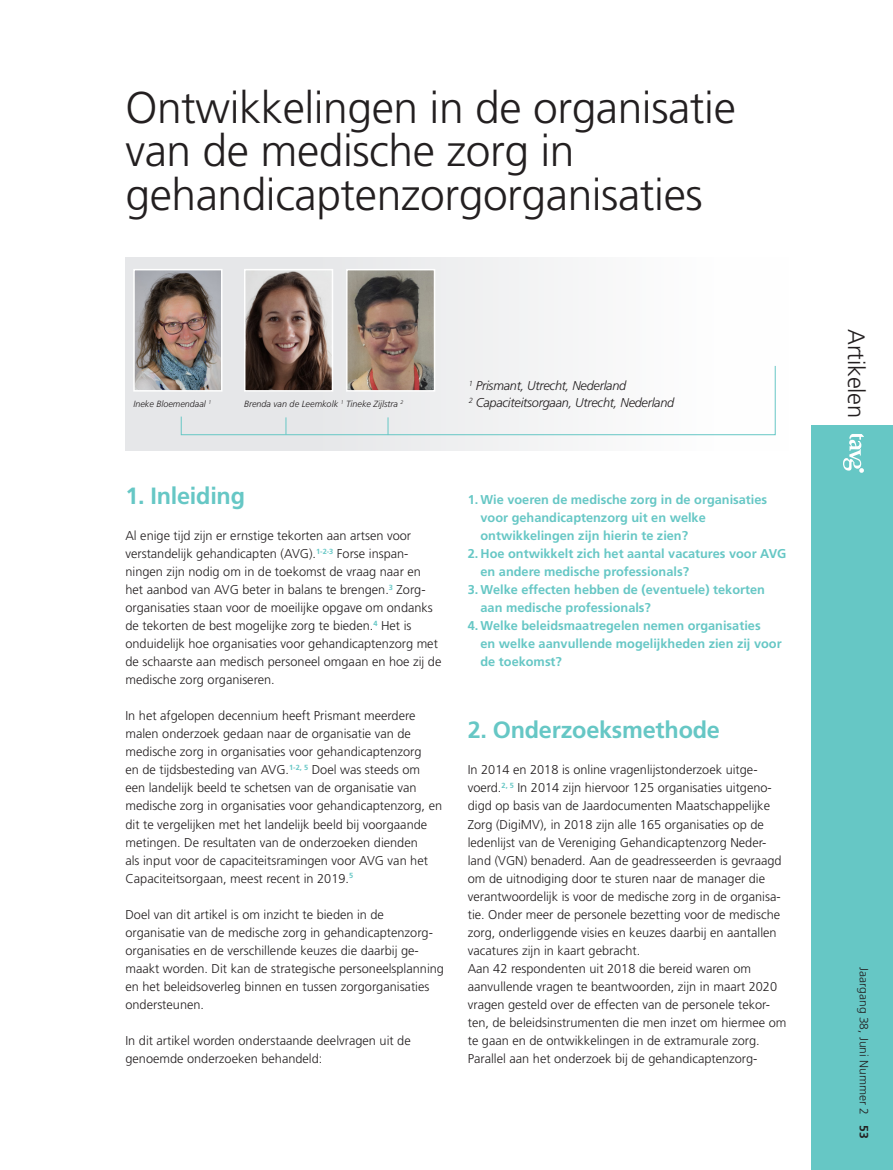
<style>
.page{position:relative;width:893px;height:1170px;background:#fff}
.page>*{position:absolute;margin:0;border:0;box-sizing:border-box;transform-origin:0 0}
._2_zwart{font:300 44.4px/43.5px "Frutiger LT Std";letter-spacing:-.01em;color:#231f20}
.t1{font:300 23.7px "Frutiger LT Std";letter-spacing:-.01em;color:#231f20}
.supkop{font:700 23.55px "Frutiger LT Std";letter-spacing:-.01em;color:#66c7c5}
.tussenkop{font:300 12.75px/18px "Frutiger LT Std";color:#231f20}
.tussenkop_kopie{font:700 12.75px/18px "Frutiger LT Std";color:#66c7c5}
.tekst_naast_fotootje{font:italic 300 12.75px "Frutiger LT Std";letter-spacing:-.02em;color:#231f20}
.t2{font:300 12px "Frutiger LT Std";color:#231f20}
.NAAM_cursief{font:italic 300 9px "Frutiger LT Std";color:#231f20}
.tekst_naast_fotootje-2{font:italic 300 7.5px "Frutiger LT Std";color:#231f20}
.s1{font-weight:700}
</style>
<div class="page">
<div style="left:811px;top:425px;width:82px;height:744px;background:#66c7c5"></div>
<svg style="left:843px;top:434px;width:21px;height:39px"></svg>
<div style="left:125px;top:257px;width:664px;height:194px;background:linear-gradient(to right,#dfe2e4,#feffff)"></div>
<img style="left:136px;top:272px;width:83px;height:116px">
<div style="left:133px;top:269px;width:89px;height:122px;border:2px solid #fff"></div>
<img style="left:247px;top:272px;width:83px;height:93px">
<div style="left:244px;top:269px;width:89px;height:122px;border:2px solid #fff"></div>
<img style="left:349px;top:272px;width:83px;height:93px">
<div style="left:346px;top:269px;width:89px;height:122px;border:2px solid #fff"></div>
<svg style="left:181px;top:365px;width:595px;height:70px"></svg>
<p class="_2_zwart" style="left:125px;top:86px;width:612px">Ontwikkelingen in de organisatie van de medische zorg in gehandicaptenzorgorganisaties</p>
<p class="tekst_naast_fotootje" style="left:469px;top:378px;width:159px"><sup>1</sup> Prismant, Utrecht, Nederland</p>
<p class="tekst_naast_fotootje-2" style="left:469px;top:395px;width:6px">2</p>
<p class="NAAM_cursief" style="left:133px;top:399px;width:79px">Ineke Bloemendaal <sup>1</sup></p>
<p class="NAAM_cursief" style="left:244px;top:399px;width:161px">Brenda van de Leemkolk <sup>1</sup> Tineke Zijlstra <sup>2</sup></p>
<p class="tekst_naast_fotootje" style="left:476px;top:395px;width:200px">Capaciteitsorgaan, Utrecht, Nederland</p>
<p class="supkop" style="left:125px;top:482px;width:121px">1. Inleiding</p>
<p class="tussenkop" style="left:125px;top:527px;width:317px">Al enige tijd zijn er ernstige tekorten aan artsen voor verstandelijk gehandicapten (AVG).<sup>1-2-3</sup> Forse inspan&shy;ningen zijn nodig om in de toekomst de vraag naar en het aanbod van AVG beter in balans te brengen.<sup>3</sup> Zorg&shy;organisaties staan voor de moeilijke opgave om ondanks de tekorten de best mogelijke zorg te bieden.<sup>4</sup> Het is onduidelijk hoe organisaties voor gehandicaptenzorg met de schaarste aan medisch personeel omgaan en hoe zij de medische zorg organiseren.</p>
<p class="tussenkop" style="left:125px;top:707px;width:318px">In het afgelopen decennium heeft Prismant meerdere malen onderzoek gedaan naar de organisatie van de medische zorg in organisaties voor gehandicaptenzorg<br>en de tijdsbesteding van AVG.<sup>1-2,</sup> <sup>5</sup> Doel was steeds om een landelijk beeld te schetsen van de organisatie van medische zorg in organisaties voor gehandicaptenzorg, en dit te vergelijken met het landelijk beeld bij voorgaande metingen. De resultaten van de onderzoeken dienden<br>als input voor de capaciteitsramingen voor AVG van het Capaciteitsorgaan, meest recent in 2019.<sup>5</sup></p>
<p class="tussenkop" style="left:125px;top:905px;width:320px">Doel van dit artikel is om inzicht te bieden in de organisatie van de medische zorg in gehandicaptenzorg&shy;organisaties en de verschillende keuzes die daarbij ge&shy;maakt worden. Dit kan de strategische personeelsplanning en het beleidsoverleg binnen en tussen zorgorganisaties ondersteunen.</p>
<p class="tussenkop" style="left:125px;top:1031px;width:287px">In dit artikel worden onderstaande deelvragen uit de genoemde onderzoeken behandeld:</p>
<p class="tussenkop_kopie" style="left:480px;top:491px;width:288px;text-indent:-13px">1. Wie voeren de medische zorg in de organisaties voor gehandicaptenzorg uit en welke ontwikkelingen zijn hierin te zien?</p>
<p class="tussenkop_kopie" style="left:480px;top:545px;width:307px;text-indent:-13px">2. Hoe ontwikkelt zich het aantal vacatures voor AVG en andere medische professionals?</p>
<p class="tussenkop_kopie" style="left:480px;top:581px;width:286px;text-indent:-13px">3. Welke effecten hebben de (eventuele) tekorten aan medische professionals?</p>
<p class="tussenkop_kopie" style="left:480px;top:617px;width:303px;text-indent:-13px">4. Welke beleidsmaatregelen nemen organisaties<br>en welke aanvullende mogelijkheden zien zij voor de toekomst?</p>
<p class="supkop" style="left:468px;top:716px;width:254px">2. Onderzoeksmethode</p>
<p class="tussenkop" style="left:468px;top:761px;width:315px">In 2014 en 2018 is online vragenlijstonderzoek uitge&shy;voerd.<sup>2,</sup> <sup>5</sup> In 2014 zijn hiervoor 125 organisaties uitgeno&shy;digd op basis van de Jaardocumenten Maatschappelijke Zorg (DigiMV), in 2018 zijn alle 165 organisaties op de ledenlijst van de Vereniging Gehandicaptenzorg Neder&shy;land (VGN) benaderd. Aan de geadresseerden is gevraagd om de uitnodiging door te sturen naar de manager die verantwoordelijk is voor de medische zorg in de organisa&shy;tie. Onder meer de personele bezetting voor de medische zorg, onderliggende visies en keuzes daarbij en aantallen vacatures zijn in kaart gebracht.</p>
<p class="tussenkop" style="left:468px;top:959px;width:320px">Aan 42 respondenten uit 2018 die bereid waren om aanvullende vragen te beantwoorden, zijn in maart 2020 vragen gesteld over de effecten van de personele tekor&shy;ten, de beleidsinstrumenten die men inzet om hiermee om te gaan en de ontwikkelingen in de extramurale zorg.</p>
<p class="tussenkop" style="left:468px;top:1049px;width:291px">Parallel aan het onderzoek bij de gehandicaptenzorg-</p>
<p class="t1" style="left:870px;top:329px;width:91px;rotate:90deg">Artikelen</p>
<p class="t2" style="left:871px;top:967px;width:172px;rotate:90deg">Jaargang 38, Juni Nummer 2 <span class="s1">53</span></p>
</div>
